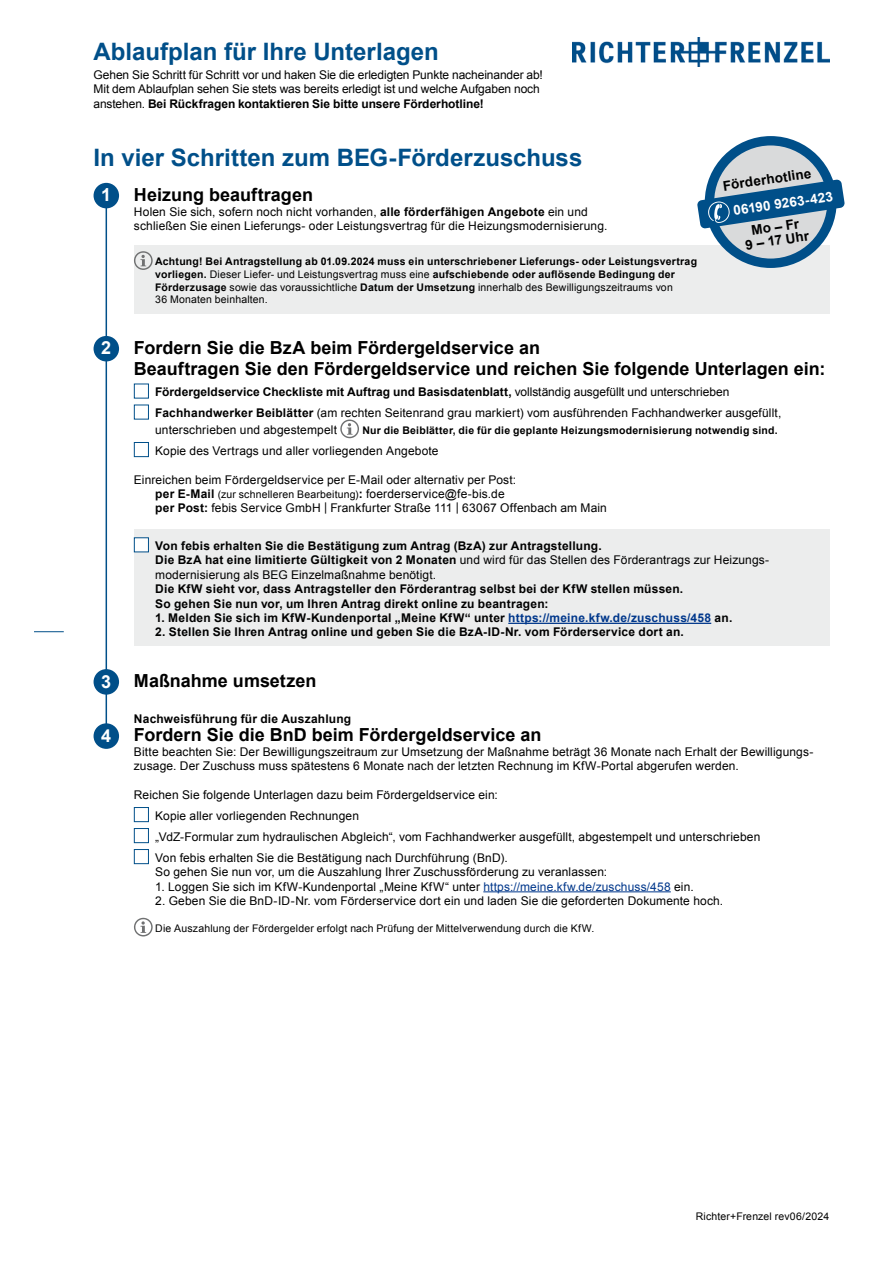
<style>
.page{position:relative;width:893px;height:1263px;background:#fff}
.page>*{position:absolute;margin:0;border:0;box-sizing:border-box;transform-origin:0 0}
.t1{font:700 24px "Arial";color:#004f89}
.t2{font:700 18px "Arial";color:#000}
.t3{font:700 18px "Arial";color:#fff}
.t4{font:700 13.5px "Arial";color:#000}
.t5{font:700 13.5px "Arial";color:#fff}
.t6{font:12px/14.4px "Arial";letter-spacing:.01em;color:#000}
.t7{font:700 12px "Arial";letter-spacing:.015em;color:#000}
.t8{font:12px/14.4px "Arial";letter-spacing:-.01em;color:#000}
.t9{font:700 10.5px/12.6px "Arial";letter-spacing:.02em;color:#000}
.t10{font:10.5px "Arial";letter-spacing:.015em;color:#000}
.s1{font-weight:700}
.s2{font-weight:400}
.s3{font-weight:700;font-size:12px}
.s4{font-size:12px}
.s5{color:#00378b}
</style>
<div class="page">
<hr style="left:34px;top:631px;width:30px;height:1px;background:#004f89">
<div style="left:134px;top:529px;width:695px;height:117px;background:#eceded"></div>
<div style="left:134px;top:245px;width:695px;height:68px;background:#eceded"></div>
<hr style="left:106px;top:201px;width:1px;height:538px;background:#004f89">
<hr style="left:508px;top:623px;width:203px;height:1px;background:#00378b">
<hr style="left:483px;top:891px;width:188px;height:1px;background:#00378b">
<svg style="left:134px;top:251px;width:19px;height:19px"></svg>
<div style="left:134px;top:384px;width:15px;height:14px;background:#fff;border:1px solid #004f89"></div>
<div style="left:134px;top:405px;width:15px;height:14px;background:#fff;border:1px solid #004f89"></div>
<svg style="left:340px;top:419px;width:19px;height:19px"></svg>
<div style="left:134px;top:442px;width:15px;height:15px;background:#fff;border:1px solid #004f89"></div>
<div style="left:134px;top:537px;width:15px;height:15px;background:#fff;border:1px solid #004f89"></div>
<div style="left:134px;top:807px;width:15px;height:15px;background:#fff;border:1px solid #004f89"></div>
<div style="left:134px;top:828px;width:15px;height:15px;background:#fff;border:1px solid #004f89"></div>
<div style="left:134px;top:849px;width:15px;height:15px;background:#fff;border:1px solid #004f89"></div>
<svg style="left:134px;top:918px;width:19px;height:18px"></svg>
<div style="left:94px;top:183px;width:25px;height:25px;background:#004f89;border-radius:50%"></div>
<div style="left:94px;top:336px;width:25px;height:25px;background:#004f89;border-radius:50%"></div>
<div style="left:94px;top:669px;width:25px;height:26px;background:#004f89;border-radius:50%"></div>
<div style="left:94px;top:723px;width:25px;height:26px;background:#004f89;border-radius:50%"></div>
<svg style="left:709px;top:141px;width:123px;height:122px;background:#b4c2cd"></svg>
<div style="left:705px;top:136px;width:132px;height:132px;border:9px solid #004f89;border-radius:50%"></div>
<svg style="left:697px;top:179px;width:148px;height:50px;background:#5a8aad"></svg>
<img style="left:573px;top:38px;width:256px;height:29px">
<p class="t1" style="left:94px;top:36px;width:347px">Ablaufplan für Ihre Unterlagen</p>
<p class="t8" style="left:94px;top:68px;width:451px">Gehen Sie Schritt für Schritt vor und haken Sie die erledigten Punkte nacheinander ab!</p>
<p class="t8" style="left:94px;top:82px;width:448px">Mit dem Ablaufplan sehen Sie stets was bereits erledigt ist und welche Aufgaben noch anstehen. <span class="s1">Bei Rückfragen kontaktieren Sie bitte unsere Förderhotline!</span></p>
<p class="t1" style="left:94px;top:142px;width:490px">In vier Schritten zum BEG-Förderzuschuss</p>
<p class="t3" style="left:101px;top:183px;width:12px">1</p>
<p class="t3" style="left:101px;top:336px;width:12px">2</p>
<p class="t3" style="left:101px;top:669px;width:12px">3</p>
<p class="t3" style="left:101px;top:723px;width:12px">4</p>
<p class="t4" style="left:722px;top:177px;width:90px;rotate:-9deg">Förderhotline</p>
<p class="t4" style="left:750px;top:222px;width:49px;rotate:-9deg">Mo – Fr</p>
<p class="t4" style="left:744px;top:236px;width:66px;rotate:-9deg">9 – 17 Uhr</p>
<p class="t2" style="left:134px;top:183px;width:181px">Heizung beauftragen</p>
<p class="t6" style="left:134px;top:205px;width:475px">Holen Sie sich, sofern noch nicht vorhanden, <span class="s1">alle förderfähigen Angebote</span> ein und schließen Sie einen Lieferungs- oder Leistungsvertrag für die Heizungsmodernisierung.</p>
<p class="t9" style="left:155px;top:256px;width:543px">Achtung! Bei Antragstellung ab 01.09.2024 muss ein unterschriebener Lieferungs- oder Leistungsvertrag vorliegen. <span class="s2">Dieser Liefer- und Leistungsvertrag muss eine</span> aufschiebende oder auflösende Bedingung der Förderzusage <span class="s2">sowie das voraussichtliche</span> Datum der Umsetzung <span class="s2">innerhalb des Bewilligungszeitraums von<br>36 Monaten beinhalten.</span></p>
<p class="t2" style="left:134px;top:335px;width:408px">Fordern Sie die BzA beim Fördergeldservice an</p>
<p class="t2" style="left:134px;top:357px;width:693px">Beauftragen Sie den Fördergeldservice und reichen Sie folgende Unterlagen ein:</p>
<p class="t7" style="left:155px;top:384px;width:576px">Fördergeldservice Checkliste mit Auftrag und Basisdatenblatt, <span class="s2">vollständig ausgefüllt und unterschrieben</span></p>
<p class="t6" style="left:155px;top:405px;width:628px;line-height:16.5px"><span class="s1">Fachhandwerker Beiblätter</span> (am rechten Seitenrand grau markiert) vom ausführenden Fachhandwerker ausgefüllt, unterschrieben und abgestempelt</p>
<p class="t5" style="left:732px;top:202px;width:102px;rotate:-9deg">06190 9263-423</p>
<p class="t9" style="left:362px;top:424px;width:417px">Nur die Beiblätter, die für die geplante Heizungsmodernisierung notwendig sind.</p>
<p class="t6" style="left:155px;top:443px;width:285px">Kopie des Vertrags und aller vorliegenden Angebote</p>
<p class="t6" style="left:134px;top:472px;width:384px">Einreichen beim Fördergeldservice per E-Mail oder alternativ per Post:</p>
<p class="t10" style="left:155px;top:487px;width:351px"><span class="s3">per E-Mail</span> (zur schnelleren Bearbeitung)<span class="s3">:</span> <span class="s4">foerderservice@fe-bis.de</span></p>
<p class="t6" style="left:155px;top:501px;width:453px"><span class="s1">per Post:</span> febis Service GmbH | Frankfurter Straße 111 | 63067 Offenbach am Main</p>
<p class="t7" style="left:155px;top:538px;width:448px">Von febis erhalten Sie die Bestätigung zum Antrag (BzA) zur Antragstellung.</p>
<p class="t6" style="left:155px;top:553px;width:615px"><span class="s1">Die BzA hat eine limitierte Gültigkeit von 2 Monaten</span> und wird für das Stellen des Förderantrags zur Heizungs&shy;modernisierung als BEG Einzelmaßnahme benötigt.</p>
<p class="t7" style="left:155px;top:581px;width:529px">Die KfW sieht vor, dass Antragsteller den Förderantrag selbst bei der KfW stellen müssen.</p>
<p class="t7" style="left:155px;top:595px;width:395px">So gehen Sie nun vor, um Ihren Antrag direkt online zu beantragen:</p>
<p class="t7" style="left:155px;top:610px;width:579px">1. Melden Sie sich im KfW-Kundenportal „Meine KfW“ unter <span class="s5">https://meine.kfw.de/zuschuss/458</span> an.</p>
<p class="t7" style="left:155px;top:624px;width:530px">2. Stellen Sie Ihren Antrag online und geben Sie die BzA-ID-Nr. vom Förderservice dort an.</p>
<p class="t2" style="left:134px;top:668px;width:184px">Maßnahme umsetzen</p>
<p class="t7" style="left:134px;top:711px;width:219px">Nachweisführung für die Auszahlung</p>
<p class="t2" style="left:134px;top:723px;width:409px">Fordern Sie die BnD beim Fördergeldservice an</p>
<p class="t6" style="left:134px;top:744px;width:681px">Bitte beachten Sie: Der Bewilligungszeitraum zur Umsetzung der Maßnahme beträgt 36 Monate nach Erhalt der Bewilligungs&shy;zusage. Der Zuschuss muss spätestens 6 Monate nach der letzten Rechnung im KfW-Portal abgerufen werden.</p>
<p class="t6" style="left:134px;top:787px;width:365px">Reichen Sie folgende Unterlagen dazu beim Fördergeldservice ein:</p>
<p class="t6" style="left:155px;top:808px;width:205px">Kopie aller vorliegenden Rechnungen</p>
<p class="t6" style="left:155px;top:829px;width:607px">„VdZ-Formular zum hydraulischen Abgleich“, vom Fachhandwerker ausgefüllt, abgestempelt und unterschrieben</p>
<p class="t6" style="left:155px;top:850px;width:354px">Von febis erhalten Sie die Bestätigung nach Durchführung (BnD).</p>
<p class="t6" style="left:155px;top:865px;width:453px">So gehen Sie nun vor, um die Auszahlung Ihrer Zuschussförderung zu veranlassen:</p>
<p class="t6" style="left:155px;top:879px;width:540px">1. Loggen Sie sich im KfW-Kundenportal „Meine KfW“ unter <span class="s5">https://meine.kfw.de/zuschuss/458</span> ein.</p>
<p class="t6" style="left:155px;top:894px;width:570px">2. Geben Sie die BnD-ID-Nr. vom Förderservice dort ein und laden Sie die geforderten Dokumente hoch.</p>
<p class="t10" style="left:155px;top:921px;width:441px">Die Auszahlung der Fördergelder erfolgt nach Prüfung der Mittelverwendung durch die KfW.</p>
<p class="t10" style="left:696px;top:1210px;width:135px">Richter+Frenzel rev06/2024</p>
</div>
